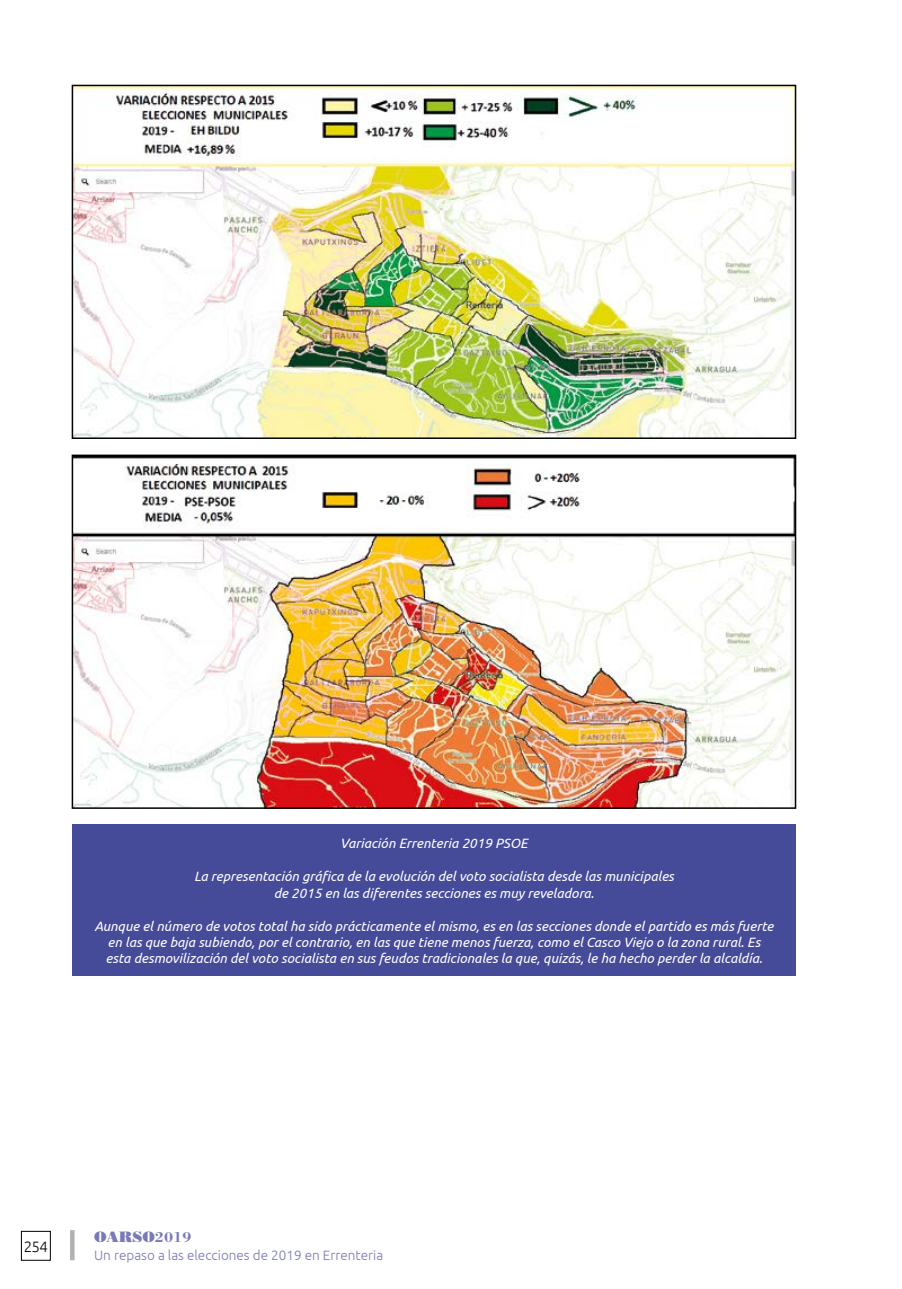
<style>
.page{position:relative;width:902px;height:1289px;background:#fff}
.page>*{position:absolute;margin:0;border:0;box-sizing:border-box;transform-origin:0 0}
.t1{font:15px "Bodoni Poster";color:#7a79b8}
.t2{font:300 15px "Ubuntu";color:#000}
.t3{font:italic 13.5px/16.2px "Ubuntu";color:#fff;text-align:center}
.t4{font:300 13.5px "Ubuntu";color:#7a79b8}
.s1{font-family:"Bodoni";font-weight:700}
</style>
<div class="page">
<img style="left:75px;top:88px;width:718px;height:348px">
<div style="left:72px;top:85px;width:724px;height:354px;border:2px solid #000"></div>
<img style="left:75px;top:457px;width:718px;height:348px">
<div style="left:72px;top:454px;width:724px;height:354px;border:2px solid #000"></div>
<div style="left:72px;top:824px;width:723px;height:152px;background:#454a99"></div>
<div style="left:70px;top:1230px;width:5px;height:30px;background:#b3b2b2"></div>
<div style="left:21px;top:1231px;width:30px;height:29px;border:1px solid #000"></div>
<p class="t3" style="left:340px;top:834px;width:189px">Variación Errenteria 2019 PSOE</p>
<p class="t3" style="left:194px;top:868px;width:481px">La representación gráfica de la evolución del voto socialista desde las municipales de 2015 en las diferentes secciones es muy reveladora.</p>
<p class="t3" style="left:94px;top:917px;width:680px">Aunque el número de votos total ha sido prácticamente el mismo, es en las secciones donde el partido es más fuerte en las que baja subiendo, por el contrario, en las que tiene menos fuerza, como el Casco Viejo o la zona rural. Es esta desmovilización del voto socialista en sus feudos tradicionales la que, quizás, le ha hecho perder la alcaldía.</p>
<p class="t2" style="left:24px;top:1237px;width:25px">254</p>
<p class="t1" style="left:94px;top:1227px;width:99px">OARSO<span class="s1">2019</span></p>
<p class="t4" style="left:94px;top:1247px;width:291px">Un repaso a las elecciones de 2019 en Errenteria</p>
</div>
